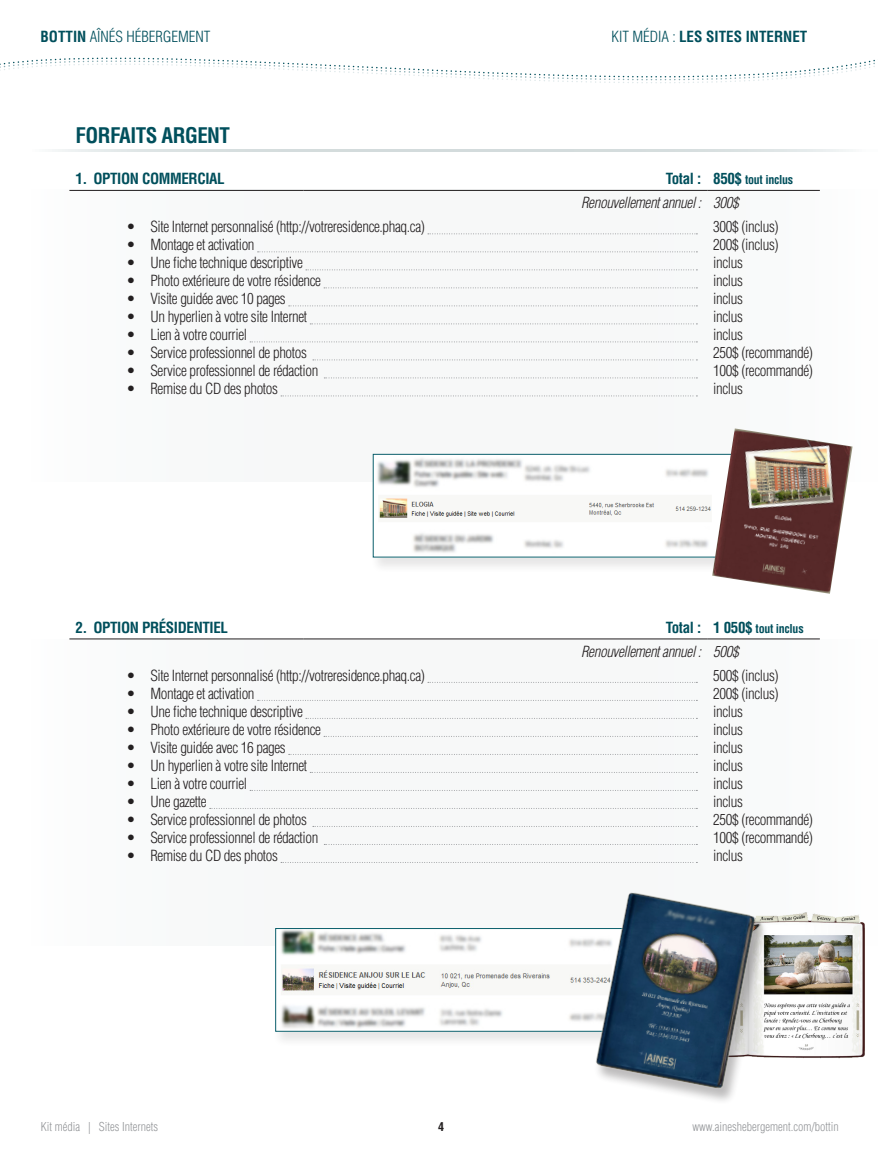
<style>
.page{position:relative;width:878px;height:1175px;background:#fff}
.page>*{position:absolute;margin:0;border:0;box-sizing:border-box;transform-origin:0 0}
.t1{font:700 condensed 21px "Helvetica";letter-spacing:-.025em;color:#004f5c}
.t2{font:300 condensed 15px "Helvetica";letter-spacing:-.025em;color:#231f20}
.t3{font:700 condensed 15px "Helvetica";letter-spacing:-.025em;color:#004f5c}
.t4{font:italic 300 condensed 15px "Helvetica";letter-spacing:-.025em;color:#231f20}
.t5{font:700 condensed 15px "Helvetica";color:#004f5c}
.t6{font:300 condensed 15px "Helvetica";color:#004f5c}
.t7{font:300 condensed 12px "Helvetica";color:#939598}
.t8{font:700 condensed 12px "Helvetica";letter-spacing:-.025em;color:#004f5c}
.t9{font:700 condensed 12px "Helvetica";color:#231f20}
.s1{font-weight:700}
.s2{font-weight:300}
.s3{font-size:15px}
</style>
<div class="page">
<svg style="left:0;top:57px;width:875px;height:26px"></svg>
<div style="left:0;top:190px;width:878px;height:291px;background:#f7f9f9"></div>
<div style="left:0;top:639px;width:878px;height:306px;background:#f7f9f9"></div>
<hr style="left:69px;top:190px;width:234px;height:1px;background:#231f20">
<hr style="left:303px;top:190px;width:404px;height:1px;background:#231f20">
<hr style="left:707px;top:190px;width:112px;height:1px;background:#231f20">
<svg style="left:428px;top:233px;width:269px;height:1px"></svg>
<svg style="left:257px;top:251px;width:440px;height:1px"></svg>
<svg style="left:306px;top:269px;width:391px;height:1px"></svg>
<svg style="left:324px;top:287px;width:373px;height:1px"></svg>
<svg style="left:289px;top:305px;width:408px;height:1px"></svg>
<svg style="left:310px;top:323px;width:387px;height:1px"></svg>
<svg style="left:250px;top:341px;width:447px;height:1px"></svg>
<svg style="left:313px;top:359px;width:384px;height:1px"></svg>
<svg style="left:324px;top:377px;width:373px;height:1px"></svg>
<svg style="left:281px;top:395px;width:416px;height:1px"></svg>
<hr style="left:69px;top:638px;width:234px;height:1px;background:#231f20">
<hr style="left:303px;top:638px;width:404px;height:1px;background:#231f20">
<hr style="left:707px;top:638px;width:112px;height:1px;background:#231f20">
<svg style="left:428px;top:682px;width:269px;height:1px"></svg>
<svg style="left:257px;top:700px;width:440px;height:1px"></svg>
<svg style="left:306px;top:718px;width:391px;height:1px"></svg>
<svg style="left:324px;top:736px;width:373px;height:1px"></svg>
<svg style="left:289px;top:754px;width:408px;height:1px"></svg>
<svg style="left:310px;top:772px;width:387px;height:1px"></svg>
<svg style="left:250px;top:790px;width:447px;height:1px"></svg>
<svg style="left:210px;top:808px;width:487px;height:1px"></svg>
<svg style="left:313px;top:826px;width:384px;height:1px"></svg>
<svg style="left:324px;top:844px;width:373px;height:1px"></svg>
<svg style="left:281px;top:862px;width:416px;height:1px"></svg>
<div style="left:370px;top:454px;width:456px;height:119px;background:#231f20;opacity:.11"></div>
<img style="left:375px;top:456px;width:337px;height:99px">
<div style="left:373px;top:454px;width:439px;height:103px;border:1px solid #0a5e6b"></div>
<svg style="left:52px;top:149px;width:801px;height:3px;background:#d9e0e1"></svg>
<img style="left:768px;top:912px;width:97px;height:147px">
<div style="left:272px;top:928px;width:457px;height:119px;background:#231f20;opacity:.11"></div>
<img style="left:277px;top:930px;width:314px;height:99px">
<div style="left:275px;top:928px;width:440px;height:103px;border:1px solid #0a5e6b"></div>
<div style="left:593px;top:892px;width:175px;height:212px;background:#231f20;opacity:.3"></div>
<img style="left:591px;top:892px;width:170px;height:203px">
<img style="left:376px;top:492px;width:336px;height:33px">
<img style="left:712px;top:428px;width:140px;height:166px">
<p class="t6" style="left:40px;top:27px;width:171px"><span class="s1">BOTTIN</span> AÎNÉS HÉBERGEMENT</p>
<p class="t5" style="left:611px;top:27px;width:197px"><span class="s2">KIT MÉDIA :</span> LES SITES INTERNET</p>
<p class="t1" style="left:75px;top:122px;width:156px">FORFAITS ARGENT</p>
<p class="t3" style="left:75px;top:169px;width:151px">1. OPTION COMMERCIAL</p>
<p class="t3" style="left:665px;top:169px;width:37px">Total :</p>
<p class="t8" style="left:713px;top:172px;width:81px"><span class="s3">850$</span> tout inclus</p>
<p class="t4" style="left:581px;top:194px;width:122px">Renouvellement annuel :</p>
<p class="t4" style="left:713px;top:194px;width:27px">300$</p>
<p class="t2" style="left:126px;top:217px;width:300px">• Site Internet personnalisé (http://votreresidence.phaq.ca)</p>
<p class="t2" style="left:126px;top:235px;width:130px">• Montage et activation</p>
<p class="t2" style="left:126px;top:253px;width:178px">• Une fiche technique descriptive</p>
<p class="t2" style="left:126px;top:271px;width:196px">• Photo extérieure de votre résidence</p>
<p class="t2" style="left:126px;top:289px;width:161px">• Visite guidée avec 10 pages</p>
<p class="t2" style="left:126px;top:307px;width:182px">• Un hyperlien à votre site Internet</p>
<p class="t2" style="left:126px;top:325px;width:122px">• Lien à votre courriel</p>
<p class="t2" style="left:126px;top:343px;width:182px">• Service professionnel de photos</p>
<p class="t2" style="left:126px;top:361px;width:193px">• Service professionnel de rédaction</p>
<p class="t2" style="left:126px;top:379px;width:153px">• Remise du CD des photos</p>
<p class="t2" style="left:713px;top:217px;width:67px">300$ (inclus)</p>
<p class="t2" style="left:713px;top:235px;width:67px">200$ (inclus)</p>
<p class="t2" style="left:713px;top:253px;width:31px">inclus</p>
<p class="t2" style="left:713px;top:271px;width:31px">inclus</p>
<p class="t2" style="left:713px;top:289px;width:31px">inclus</p>
<p class="t2" style="left:713px;top:307px;width:31px">inclus</p>
<p class="t2" style="left:713px;top:325px;width:31px">inclus</p>
<p class="t2" style="left:713px;top:343px;width:101px">250$ (recommandé)</p>
<p class="t2" style="left:713px;top:361px;width:101px">100$ (recommandé)</p>
<p class="t2" style="left:713px;top:379px;width:31px">inclus</p>
<p class="t3" style="left:75px;top:618px;width:154px">2. OPTION PRÉSIDENTIEL</p>
<p class="t3" style="left:665px;top:618px;width:37px">Total :</p>
<p class="t8" style="left:713px;top:621px;width:92px"><span class="s3">1 050$</span> tout inclus</p>
<p class="t4" style="left:581px;top:642px;width:122px">Renouvellement annuel :</p>
<p class="t4" style="left:713px;top:642px;width:27px">500$</p>
<p class="t2" style="left:126px;top:666px;width:300px">• Site Internet personnalisé (http://votreresidence.phaq.ca)</p>
<p class="t2" style="left:126px;top:684px;width:130px">• Montage et activation</p>
<p class="t2" style="left:126px;top:702px;width:178px">• Une fiche technique descriptive</p>
<p class="t2" style="left:126px;top:720px;width:196px">• Photo extérieure de votre résidence</p>
<p class="t2" style="left:126px;top:738px;width:161px">• Visite guidée avec 16 pages</p>
<p class="t2" style="left:126px;top:756px;width:182px">• Un hyperlien à votre site Internet</p>
<p class="t2" style="left:126px;top:774px;width:122px">• Lien à votre courriel</p>
<p class="t2" style="left:126px;top:792px;width:82px">• Une gazette</p>
<p class="t2" style="left:126px;top:810px;width:182px">• Service professionnel de photos</p>
<p class="t2" style="left:126px;top:828px;width:193px">• Service professionnel de rédaction</p>
<p class="t2" style="left:126px;top:846px;width:153px">• Remise du CD des photos</p>
<p class="t2" style="left:713px;top:666px;width:67px">500$ (inclus)</p>
<p class="t2" style="left:713px;top:684px;width:67px">200$ (inclus)</p>
<p class="t2" style="left:713px;top:702px;width:31px">inclus</p>
<p class="t2" style="left:713px;top:720px;width:31px">inclus</p>
<p class="t2" style="left:713px;top:738px;width:31px">inclus</p>
<p class="t2" style="left:713px;top:756px;width:31px">inclus</p>
<p class="t2" style="left:713px;top:774px;width:31px">inclus</p>
<p class="t2" style="left:713px;top:792px;width:31px">inclus</p>
<p class="t2" style="left:713px;top:810px;width:101px">250$ (recommandé)</p>
<p class="t2" style="left:713px;top:828px;width:101px">100$ (recommandé)</p>
<p class="t2" style="left:713px;top:846px;width:31px">inclus</p>
<p class="t7" style="left:41px;top:1119px;width:119px">Kit média | Sites Internets</p>
<p class="t9" style="left:438px;top:1119px;width:7px">4</p>
<p class="t7" style="left:692px;top:1119px;width:148px">www.aineshebergement.com/bottin</p>
</div>
